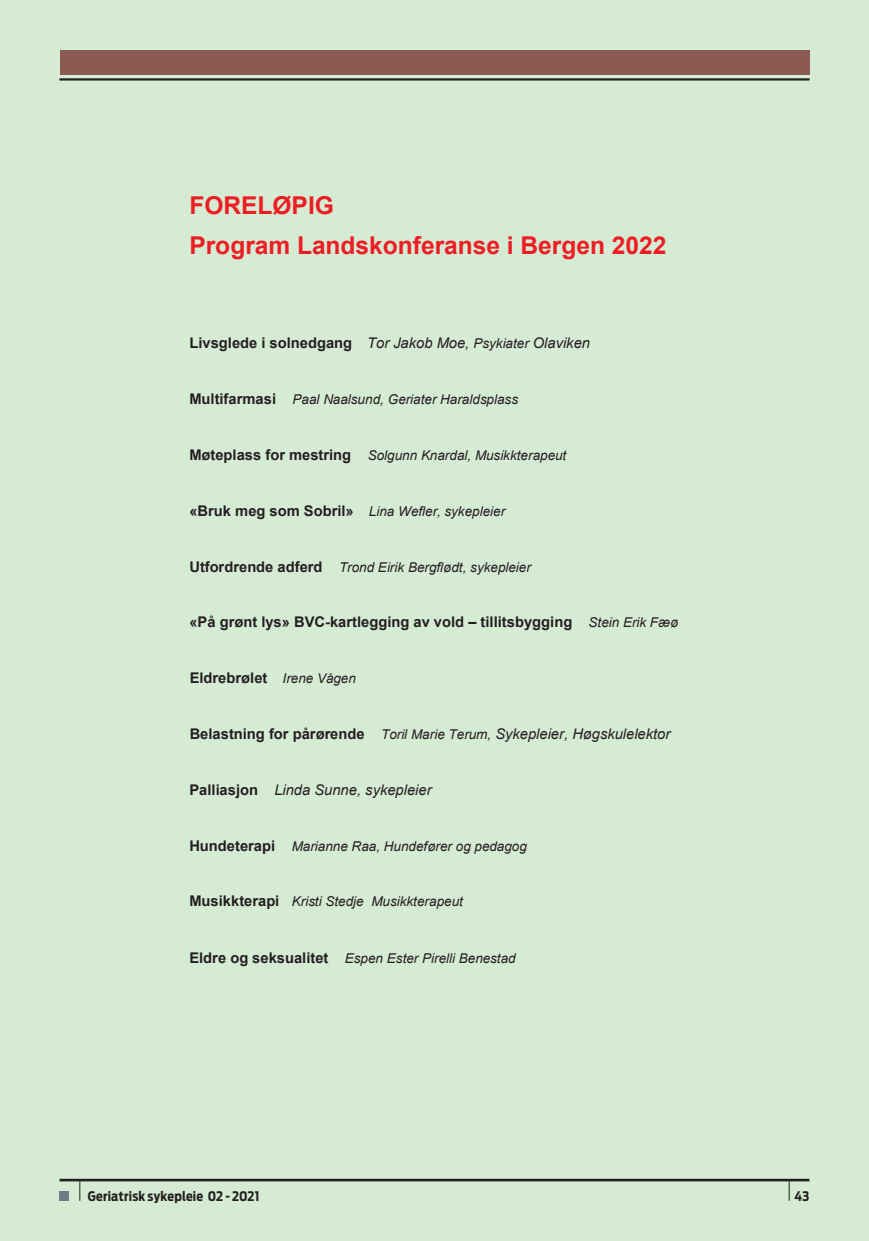
<style>
.page{position:relative;width:869px;height:1241px;background:#fff}
.page>*{position:absolute;margin:0;border:0;box-sizing:border-box;transform-origin:0 0}
.t1{font:700 24.5px/40.2px "Arial";color:#ed1d24}
.t2{font:700 14.7px "Arial";color:#231f20}
.t3{font:italic 14.7px "Arial";color:#231f20}
.t4{font:italic 13.47px "Arial";color:#231f20}
.t5{font:700 13.12px "Antenna Cond";letter-spacing:.01em;color:#231f20}
.s1{font-weight:400;font-style:italic}
.s2{font-weight:400;font-style:italic;font-size:13.47px}
.s3{font-weight:700;font-style:normal;font-size:14.7px}
.s4{font-weight:700;font-style:normal}
.s5{font-size:13.47px}
</style>
<div class="page">
<div style="left:0;top:0;width:868px;height:1240px;background:#d6ebd4"></div>
<div style="left:60px;top:50px;width:749px;height:24px;background:#8b5b53"></div>
<hr style="left:60px;top:79px;width:749px;height:1px;background:#231f20">
<svg style="left:788px;top:1181px;width:1px;height:19px"></svg>
<hr style="left:60px;top:1178px;width:749px;height:3px;background:#231f20">
<svg style="left:79px;top:1181px;width:1px;height:19px"></svg>
<div style="left:60px;top:1191px;width:9px;height:9px;background:#727e87"></div>
<h1 class="t1" style="left:189px;top:186px;width:478px">FORELØPIG<br>Program Landskonferanse i Bergen 2022</h1>
<p class="t2" style="left:189px;top:333px;width:402px">Livsglede i solnedgang <span class="s1">Tor Jakob Moe,</span> <span class="s2">Psykiater</span> <span class="s1">Olaviken</span></p>
<p class="t4" style="left:189px;top:390px;width:330px"><span class="s3">Multifarmasi</span> Paal Naalsund, Geriater Haraldsplass</p>
<p class="t4" style="left:189px;top:446px;width:378px"><span class="s3">Møteplass for mestring</span> Solgunn Knardal, Musikkterapeut</p>
<p class="t4" style="left:189px;top:502px;width:317px"><span class="s3">«Bruk meg som Sobril»</span> Lina Wefler, sykepleier</p>
<p class="t4" style="left:189px;top:559px;width:343px"><span class="s3">Utfordrende adferd</span> Trond Eirik Bergflødt, sykepleier</p>
<p class="t2" style="left:189px;top:612px;width:490px">«På grønt lys» BVC-kartlegging av vold – tillitsbygging <span class="s2">Stein Erik Fæø</span></p>
<p class="t2" style="left:189px;top:668px;width:168px">Eldrebrølet <span class="s2">Irene Vågen</span></p>
<p class="t3" style="left:189px;top:724px;width:482px"><span class="s4">Belastning for pårørende</span> <span class="s5">Toril Marie Terum,</span> Sykepleier, Høgskulelektor</p>
<p class="t3" style="left:189px;top:780px;width:244px"><span class="s4">Palliasjon</span> Linda Sunne, sykepleier</p>
<p class="t4" style="left:189px;top:837px;width:339px"><span class="s3">Hundeterapi</span> Marianne Raa, Hundefører og pedagog</p>
<p class="t4" style="left:189px;top:892px;width:275px"><span class="s3">Musikkterapi</span> Kristi Stedje Musikkterapeut</p>
<p class="t4" style="left:189px;top:949px;width:328px"><span class="s3">Eldre og seksualitet</span> Espen Ester Pirelli Benestad</p>
<p class="t5" style="left:88px;top:1187px;width:173px">Geriatrisk sykepleie 02 - 2021</p>
<p class="t5" style="left:794px;top:1187px;width:16px">43</p>
</div>
